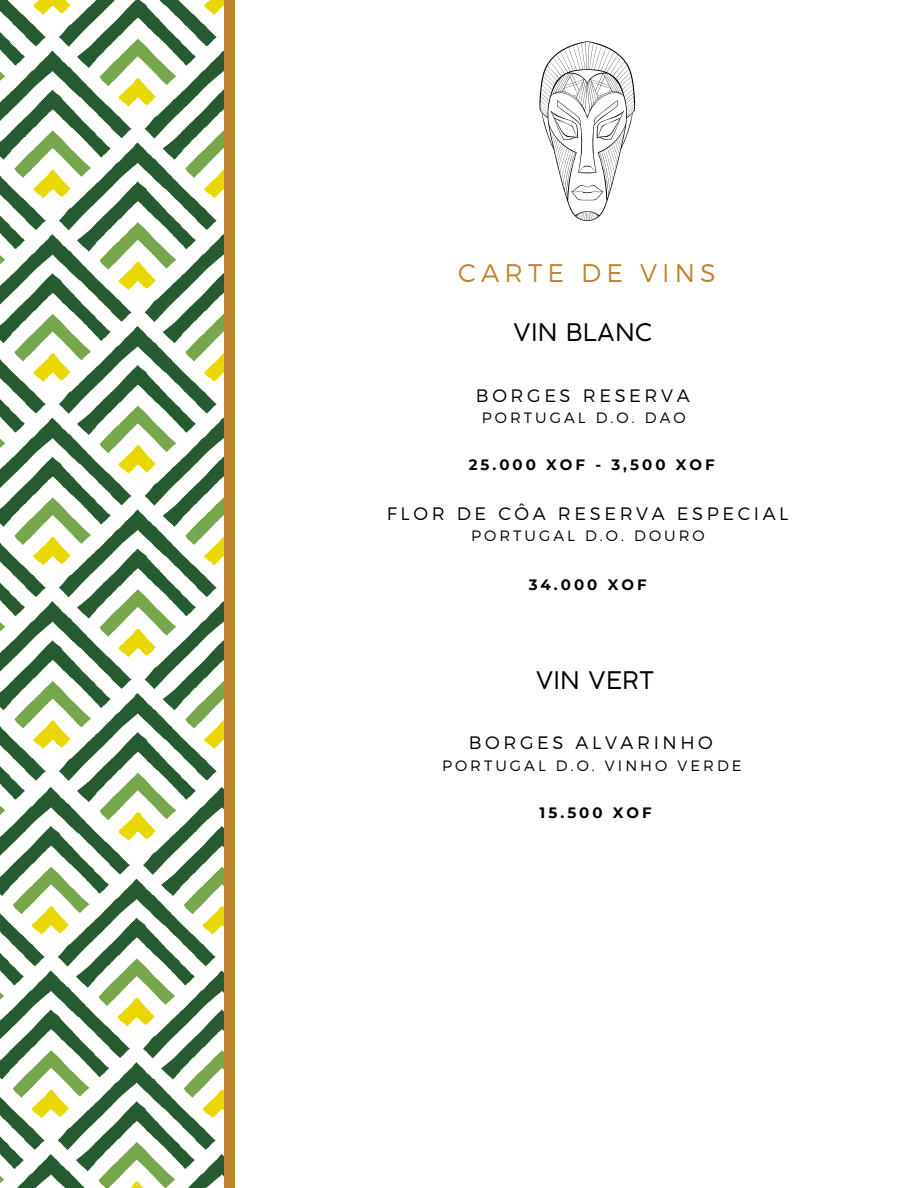
<style>
.page{position:relative;width:918px;height:1188px;background:#fff}
.page>*{position:absolute;margin:0;border:0;box-sizing:border-box;transform-origin:0 0}
.t1{font:300 25.5px "Montserrat";letter-spacing:.2em;color:#bf852e}
.t2{font:24px "Coco Gothic";letter-spacing:.03em;color:#000}
.t3{font:300 18px "Montserrat";letter-spacing:.2em;color:#000}
.t4{font:300 15px "Montserrat";letter-spacing:.2em;color:#000}
.t5{font:700 15px "Montserrat";letter-spacing:.2em;color:#000}
</style>
<div class="page">
<svg style="left:0;top:0;width:224px;height:1188px"></svg>
<div style="left:224px;top:0;width:10px;height:1188px;background:#bf852e"></div>
<svg style="left:539px;top:41px;width:96px;height:180px"></svg>
<h1 class="t1" style="left:458px;top:256px;width:259px">CARTE DE VINS</h1>
<h2 class="t2" style="left:514px;top:324px;width:140px">VIN BLANC</h2>
<p class="t3" style="left:476px;top:383px;width:215px">BORGES RESERVA</p>
<p class="t4" style="left:482px;top:408px;width:205px">PORTUGAL D.O. DAO</p>
<p class="t5" style="left:469px;top:456px;width:247px">25.000 XOF - 3,500 XOF</p>
<p class="t3" style="left:387px;top:502px;width:403px">FLOR DE CÔA RESERVA ESPECIAL</p>
<p class="t4" style="left:471px;top:526px;width:235px">PORTUGAL D.O. DOURO</p>
<p class="t5" style="left:529px;top:575px;width:119px">34.000 XOF</p>
<h2 class="t2" style="left:536px;top:671px;width:120px">VIN VERT</h2>
<p class="t3" style="left:469px;top:731px;width:246px">BORGES ALVARINHO</p>
<p class="t4" style="left:442px;top:755px;width:301px">PORTUGAL D.O. VINHO VERDE</p>
<p class="t5" style="left:540px;top:804px;width:114px">15.500 XOF</p>
</div>
